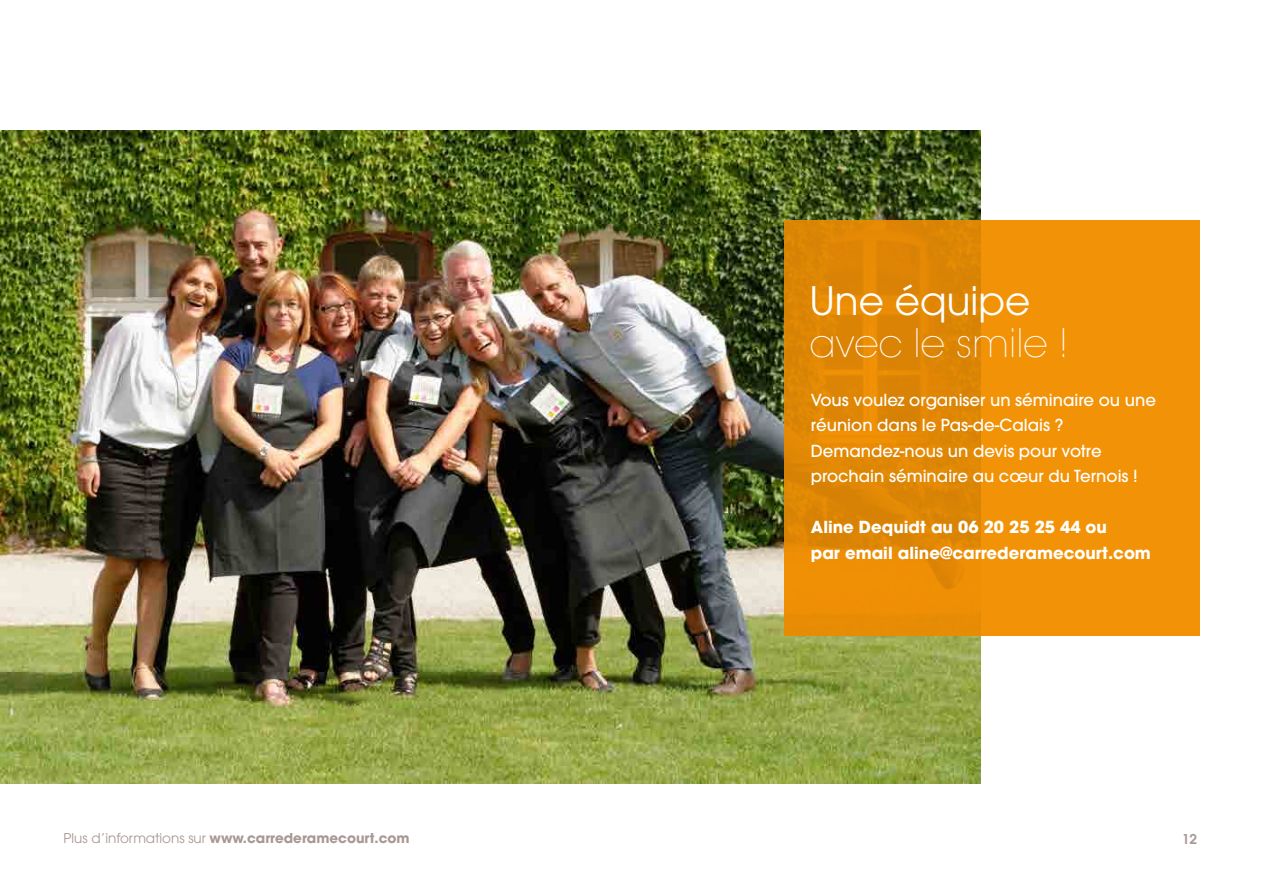
<style>
.page{position:relative;width:1263px;height:893px;background:#fff}
.page>*{position:absolute;margin:0;border:0;box-sizing:border-box;transform-origin:0 0}
.t1{font:200 39px "Avant Garde";color:#fff}
.t2{font:39px "Avant Garde";color:#fff}
.t3{font:500 16.5px/25.5px "Avant Garde";color:#fff}
.t4{font:700 16.5px/25.5px "Avant Garde";color:#fff}
.t5{font:700 13.5px "Avant Garde";color:#a99893}
.t6{font:600 13.5px "Avant Garde";color:#a99893}
.s1{font-weight:400}
</style>
<div class="page">
<img style="left:0;top:130px;width:981px;height:654px">
<svg style="left:784px;top:220px;width:415px;height:415px;background:#ea8d05"></svg>
<h1 class="t2" style="left:809px;top:278px;width:222px">Une équipe</h1>
<h1 class="t1" style="left:809px;top:320px;width:261px">avec le smile !</h1>
<p class="t3" style="left:811px;top:387px;width:347px">Vous voulez organiser un séminaire ou une réunion dans le Pas-de-Calais ?<br>Demandez-nous un devis pour votre prochain séminaire au cœur du Ternois !</p>
<p class="t4" style="left:811px;top:514px;width:342px">Aline Dequidt au 06 20 25 25 44 ou<br>par email aline@carrederamecourt.com</p>
<p class="t5" style="left:64px;top:829px;width:347px"><span class="s1">Plus d’informations sur</span> www.carrederamecourt.com</p>
<p class="t6" style="left:1182px;top:830px;width:17px">12</p>
</div>
